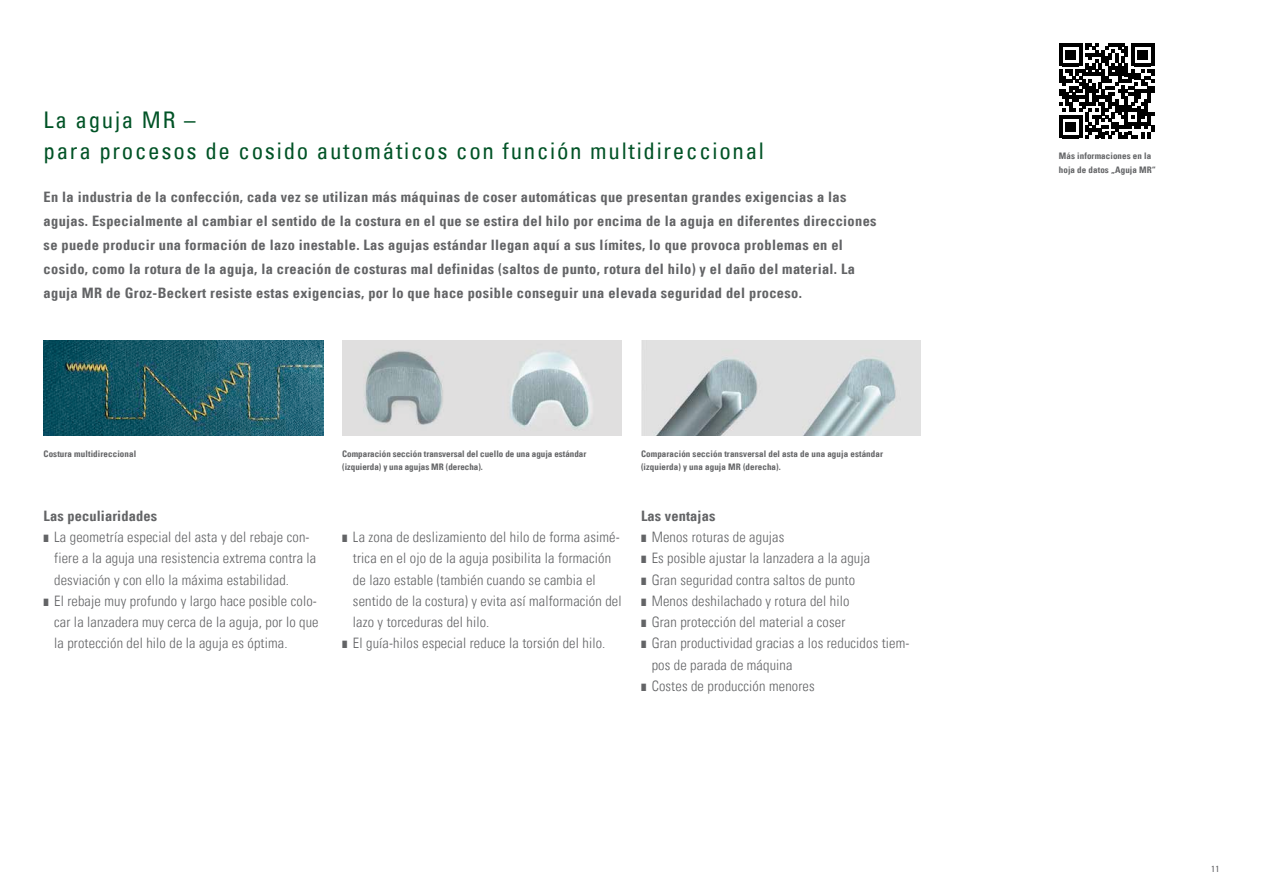
<style>
.page{position:relative;width:1263px;height:893px;background:#fff}
.page>*{position:absolute;margin:0;border:0;box-sizing:border-box;transform-origin:0 0}
.t1{font:condensed 22.95px/32px "Univers Com 57";letter-spacing:.075em;color:#005326}
.t2{font:14.4px "Univers Com 47 Light Cond";letter-spacing:.01em;color:#636466}
.t3{font:14.4px/23.9px "Univers Com 67 Bold Cond";letter-spacing:.025em;color:#636466}
.t4{font:9px/13.4px "Univers Com 67 Bold Cond";letter-spacing:.01em;color:#636466}
.t5{font:condensed 9px "Univers Com 57";color:#636466}
.s1{font-family:"Monotype Sorts";font-size:10.2px}
</style>
<div class="page">
<img style="left:44px;top:340px;width:279px;height:96px">
<img style="left:342px;top:340px;width:280px;height:96px">
<img style="left:641px;top:340px;width:280px;height:96px">
<svg style="left:1059px;top:43px;width:95px;height:95px"></svg>
<h1 class="t1" style="left:44px;top:103px;width:722px">La aguja MR –<br>para procesos de cosido automáticos con función multidireccional</h1>
<p class="t3" style="left:44px;top:185px;width:835px">En la industria de la confección, cada vez se utilizan más máquinas de coser automáticas que presentan grandes exigencias a las agujas. Especialmente al cambiar el sentido de la costura en el que se estira del hilo por encima de la aguja en diferentes direcciones se puede producir una formación de lazo inestable. Las agujas estándar llegan aquí a sus límites, lo que provoca problemas en el cosido, como la rotura de la aguja, la creación de costuras mal definidas (saltos de punto, rotura del hilo) y el daño del material. La aguja MR de Groz-Beckert resiste estas exigencias, por lo que hace posible conseguir una elevada seguridad del proceso.</p>
<p class="t4" style="left:44px;top:447px;width:94px">Costura multidireccional</p>
<p class="t4" style="left:342px;top:447px;width:245px">Comparación sección transversal del cuello de una aguja estándar (izquierda) y una agujas MR (derecha).</p>
<p class="t4" style="left:641px;top:447px;width:243px">Comparación sección transversal del asta de una aguja estándar (izquierda) y una aguja MR (derecha).</p>
<p class="t3" style="left:44px;top:504px;width:115px">Las peculiaridades</p>
<p class="t2" style="left:44px;top:528px;width:268px"><span class="s1">]]</span> La geometría especial del asta y del rebaje con-</p>
<p class="t2" style="left:54px;top:550px;width:264px">fiere a la aguja una resistencia extrema contra la</p>
<p class="t2" style="left:54px;top:571px;width:236px">desviación y con ello la máxima estabilidad.</p>
<p class="t2" style="left:44px;top:592px;width:275px"><span class="s1">]]</span> El rebaje muy profundo y largo hace posible colo-</p>
<p class="t2" style="left:54px;top:613px;width:266px">car la lanzadera muy cerca de la aguja, por lo que</p>
<p class="t2" style="left:54px;top:635px;width:235px">la protección del hilo de la aguja es óptima.</p>
<p class="t2" style="left:342px;top:528px;width:279px"><span class="s1">]]</span> La zona de deslizamiento del hilo de forma asimé-</p>
<p class="t2" style="left:353px;top:550px;width:260px">trica en el ojo de la aguja posibilita la formación</p>
<p class="t2" style="left:353px;top:571px;width:244px">de lazo estable (también cuando se cambia el</p>
<p class="t2" style="left:353px;top:592px;width:270px">sentido de la costura) y evita así malformación del</p>
<p class="t2" style="left:353px;top:613px;width:138px">lazo y torceduras del hilo.</p>
<p class="t2" style="left:342px;top:635px;width:265px"><span class="s1">]]</span> El guía-hilos especial reduce la torsión del hilo.</p>
<p class="t3" style="left:641px;top:504px;width:76px">Las ventajas</p>
<p class="t2" style="left:641px;top:528px;width:145px"><span class="s1">]]</span> Menos roturas de agujas</p>
<p class="t2" style="left:641px;top:550px;width:231px"><span class="s1">]]</span> Es posible ajustar la lanzadera a la aguja</p>
<p class="t2" style="left:641px;top:571px;width:216px"><span class="s1">]]</span> Gran seguridad contra saltos de punto</p>
<p class="t2" style="left:641px;top:592px;width:210px"><span class="s1">]]</span> Menos deshilachado y rotura del hilo</p>
<p class="t2" style="left:641px;top:613px;width:206px"><span class="s1">]]</span> Gran protección del material a coser</p>
<p class="t2" style="left:641px;top:635px;width:270px"><span class="s1">]]</span> Gran productividad gracias a los reducidos tiem-</p>
<p class="t2" style="left:652px;top:656px;width:142px">pos de parada de máquina</p>
<p class="t2" style="left:641px;top:677px;width:175px"><span class="s1">]]</span> Costes de producción menores</p>
<p class="t4" style="left:1059px;top:150px;width:99px">Más informaciones en la hoja de datos „Aguja MR“</p>
<p class="t5" style="left:1211px;top:863px;width:10px">11</p>
</div>
